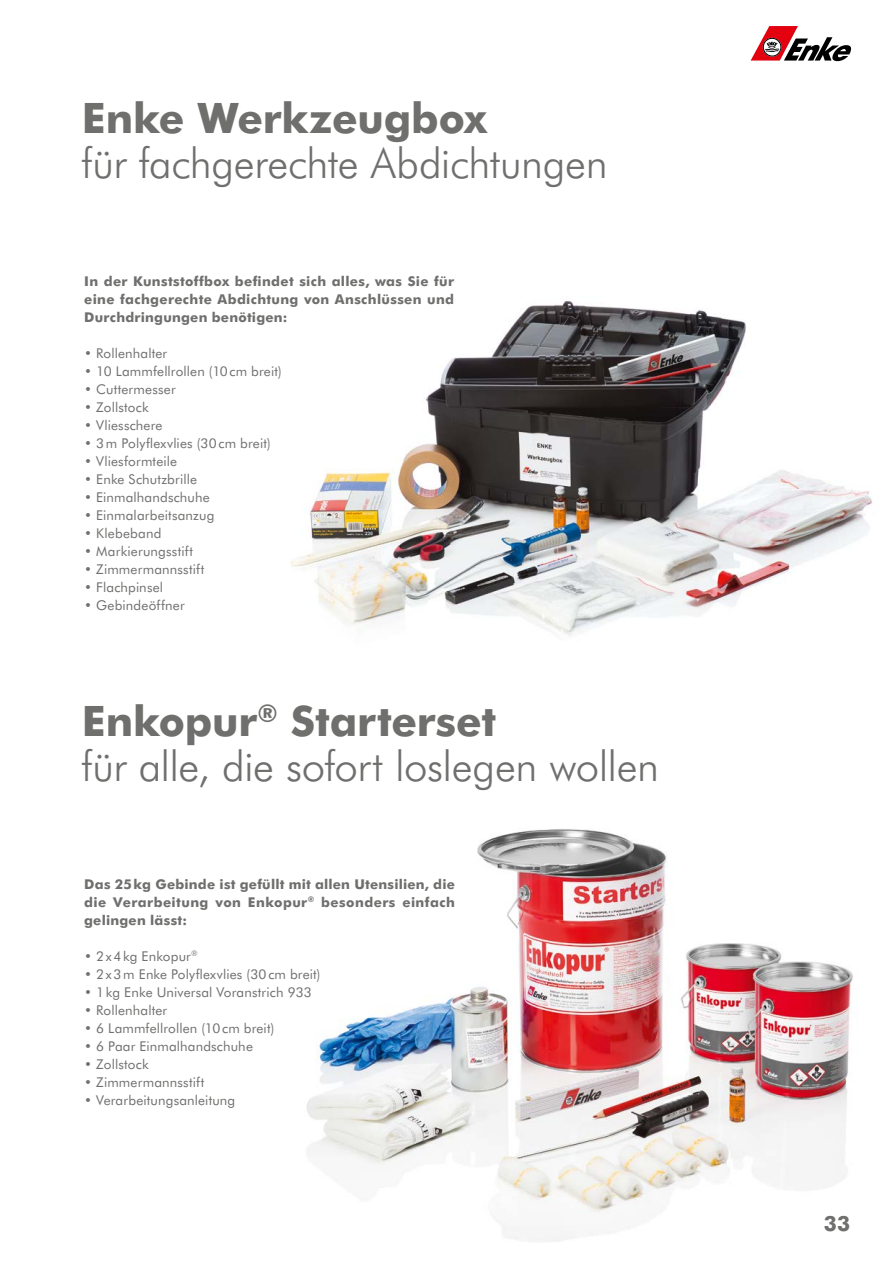
<style>
.page{position:relative;width:893px;height:1263px;background:#fff}
.page>*{position:absolute;margin:0;border:0;box-sizing:border-box;transform-origin:0 0}
.t1{font:300 42px/45px "Futura BT";letter-spacing:-.01em;color:#6f6f6e}
.t2{font:700 42px "Futura BT";letter-spacing:-.005em;color:#6f6f6e}
.t3{font:700 21px "Futura BT";color:#6f6f6e}
.t4{font:13.5px "Futura BT";letter-spacing:.01em;color:#6f6f6e}
.t5{font:700 13.5px/18px "Futura BT";letter-spacing:.025em;color:#6f6f6e;text-align:justify}
.s1{font-weight:700}
</style>
<div class="page">
<svg style="left:751px;top:26px;width:101px;height:35px"></svg>
<img style="left:307px;top:829px;width:551px;height:412px">
<img style="left:290px;top:301px;width:582px;height:335px">
<h1 class="t2" style="left:82px;top:92px;width:406px">Enke Werkzeugbox</h1>
<h1 class="t1" style="left:82px;top:140px;width:528px">für fachgerechte Abdichtungen</h1>
<p class="t5" style="left:84px;top:272px;width:371px">In der Kunststoffbox befindet sich alles, was Sie für eine fachgerechte Abdichtung von Anschlüssen und Durchdringungen benötigen:</p>
<p class="t4" style="left:84px;top:345px;width:85px">• Rollenhalter</p>
<p class="t4" style="left:84px;top:363px;width:199px">• 10 Lammfellrollen (10cm breit)</p>
<p class="t4" style="left:84px;top:381px;width:93px">• Cuttermesser</p>
<p class="t4" style="left:84px;top:398px;width:66px">• Zollstock</p>
<p class="t4" style="left:84px;top:416px;width:80px">• Vliesschere</p>
<p class="t4" style="left:84px;top:434px;width:188px">• 3m Polyflexvlies (30cm breit)</p>
<p class="t4" style="left:84px;top:452px;width:94px">• Vliesformteile</p>
<p class="t4" style="left:84px;top:470px;width:114px">• Enke Schutzbrille</p>
<p class="t4" style="left:84px;top:488px;width:127px">• Einmalhandschuhe</p>
<p class="t4" style="left:84px;top:506px;width:132px">• Einmalarbeitsanzug</p>
<p class="t4" style="left:84px;top:524px;width:79px">• Klebeband</p>
<p class="t4" style="left:84px;top:542px;width:110px">• Markierungsstift</p>
<p class="t4" style="left:84px;top:560px;width:122px">• Zimmermannsstift</p>
<p class="t4" style="left:84px;top:578px;width:80px">• Flachpinsel</p>
<p class="t4" style="left:84px;top:596px;width:102px">• Gebindeöffner</p>
<h1 class="t1" style="left:82px;top:698px;width:579px"><span class="s1">Enkopur</span><sup>®</sup> <span class="s1">Starterset<br></span>für alle, die sofort loslegen wollen</h1>
<p class="t5" style="left:84px;top:875px;width:372px">Das 25kg Gebinde ist gefüllt mit allen Utensilien, die die Verarbeitung von Enkopur<sup>®</sup> besonders einfach gelingen lässt:</p>
<p class="t4" style="left:84px;top:948px;width:115px">• 2x4kg Enkopur<sup>®</sup></p>
<p class="t4" style="left:84px;top:966px;width:238px">• 2x3m Enke Polyflexvlies (30cm breit)</p>
<p class="t4" style="left:84px;top:984px;width:229px">• 1kg Enke Universal Voranstrich 933</p>
<p class="t4" style="left:84px;top:1002px;width:85px">• Rollenhalter</p>
<p class="t4" style="left:84px;top:1020px;width:192px">• 6 Lammfellrollen (10cm breit)</p>
<p class="t4" style="left:84px;top:1037px;width:170px">• 6 Paar Einmalhandschuhe</p>
<p class="t4" style="left:84px;top:1055px;width:66px">• Zollstock</p>
<p class="t4" style="left:84px;top:1073px;width:122px">• Zimmermannsstift</p>
<p class="t4" style="left:84px;top:1091px;width:153px">• Verarbeitungsanleitung</p>
<h2 class="t3" style="left:824px;top:1210px;width:28px">33</h2>
</div>
